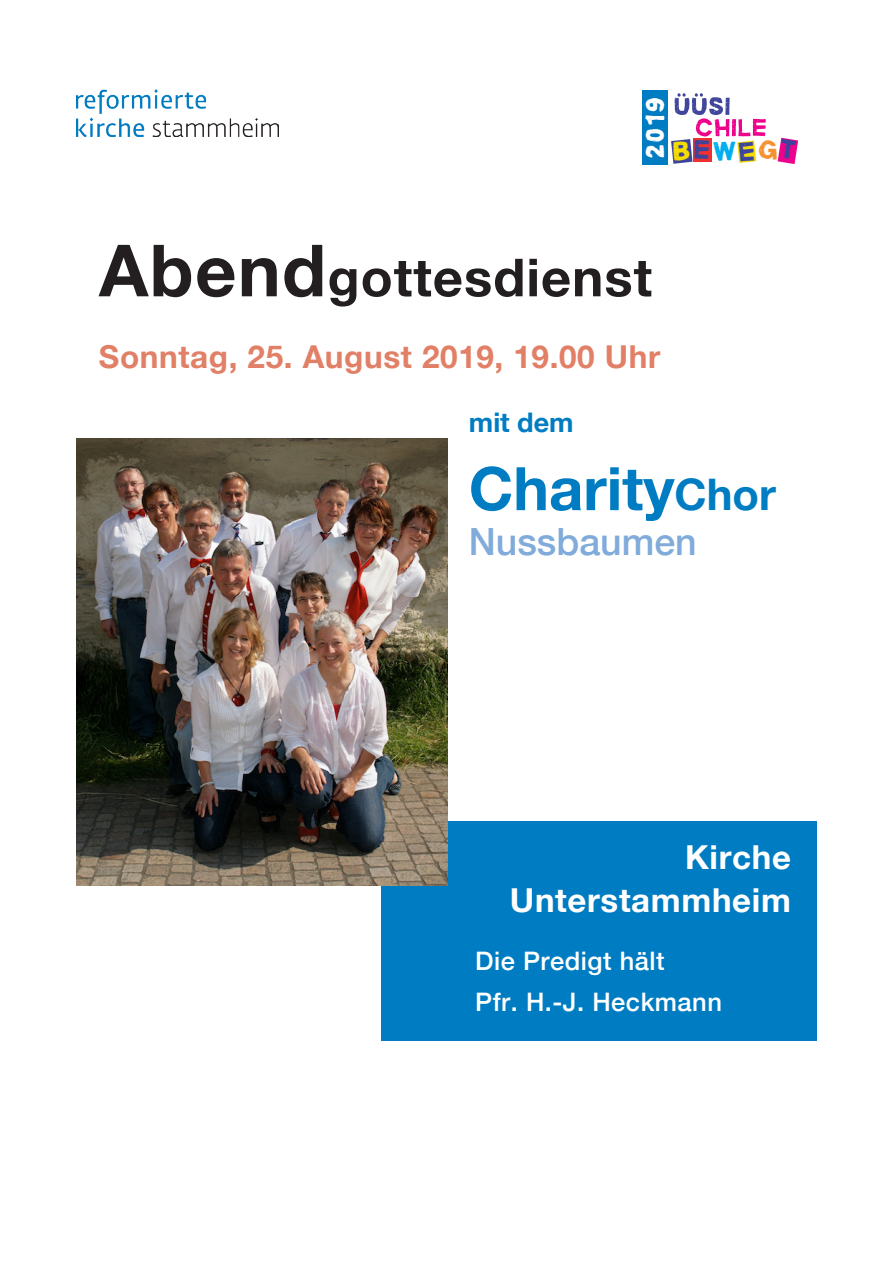
<style>
.page{position:relative;width:893px;height:1263px;background:#fff}
.page>*{position:absolute;margin:0;border:0;box-sizing:border-box;transform-origin:0 0}
._03_Kalender_Kasten{font:700 60px "Helvetica Neue";color:#007cc2}
._03_Kalender_Kasten-2{font:700 52.5px "Helvetica Neue";letter-spacing:.02em;color:#231f20}
._03_Kalender_Kasten-3{font:500 37.5px "Helvetica Neue";color:#80abda}
._03_Kalender_Kasten-4{font:700 33px "Helvetica Neue";letter-spacing:.02em;color:#fff}
._03_Kalender_Kasten-5{font:700 31.5px "Helvetica Neue";letter-spacing:.02em;color:#e18066}
._03_Kalender_Kasten-6{font:700 27px "Helvetica Neue";color:#007cc2}
.t1{font:26.55px "MACABRO";color:#3c449c}
.t2{font:26.55px "MACABRO";color:#f69130}
.t3{font:25.95px "MACABRO";color:#fff}
._03_Kalender_Kasten-7{font:500 25.5px "Helvetica Neue";letter-spacing:.02em;color:#fff}
.s1{font-size:72px}
.s2{font-size:43.5px}
</style>
<div class="page">
<div style="left:381px;top:821px;width:435px;height:220px;background:#007cc2"></div>
<img style="left:77px;top:438px;width:370px;height:447px">
<img style="left:77px;top:90px;width:202px;height:47px">
<div style="left:642px;top:90px;width:26px;height:75px;background:#007cc2"></div>
<svg style="left:671px;top:93px;width:95px;height:71px"></svg>
<svg style="left:778px;top:138px;width:20px;height:26px"></svg>
<p class="t3" style="left:639px;top:159px;width:64px;rotate:-90deg">2019</p>
<p class="t1" style="left:693px;top:133px;width:18px">e</p>
<p class="t2" style="left:758px;top:133px;width:22px">g</p>
<p class="_03_Kalender_Kasten-2" style="left:99px;top:236px;width:555px"><span class="s1">Abend</span>gottesdienst</p>
<p class="_03_Kalender_Kasten-5" style="left:99px;top:332px;width:563px">Sonntag, 25. August 2019, 19.00 Uhr</p>
<p class="_03_Kalender_Kasten-6" style="left:469px;top:401px;width:106px">mit dem</p>
<p class="_03_Kalender_Kasten" style="left:469px;top:442px;width:309px">Charity<span class="s2">Chor</span></p>
<p class="_03_Kalender_Kasten-3" style="left:469px;top:512px;width:229px">Nussbaumen</p>
<p class="_03_Kalender_Kasten-4" style="left:685px;top:831px;width:107px">Kirche</p>
<p class="_03_Kalender_Kasten-4" style="left:510px;top:875px;width:282px">Unterstammheim</p>
<p class="_03_Kalender_Kasten-7" style="left:475px;top:940px;width:191px">Die Predigt hält</p>
<p class="_03_Kalender_Kasten-7" style="left:475px;top:981px;width:248px">Pfr. H.-J. Heckmann</p>
</div>
